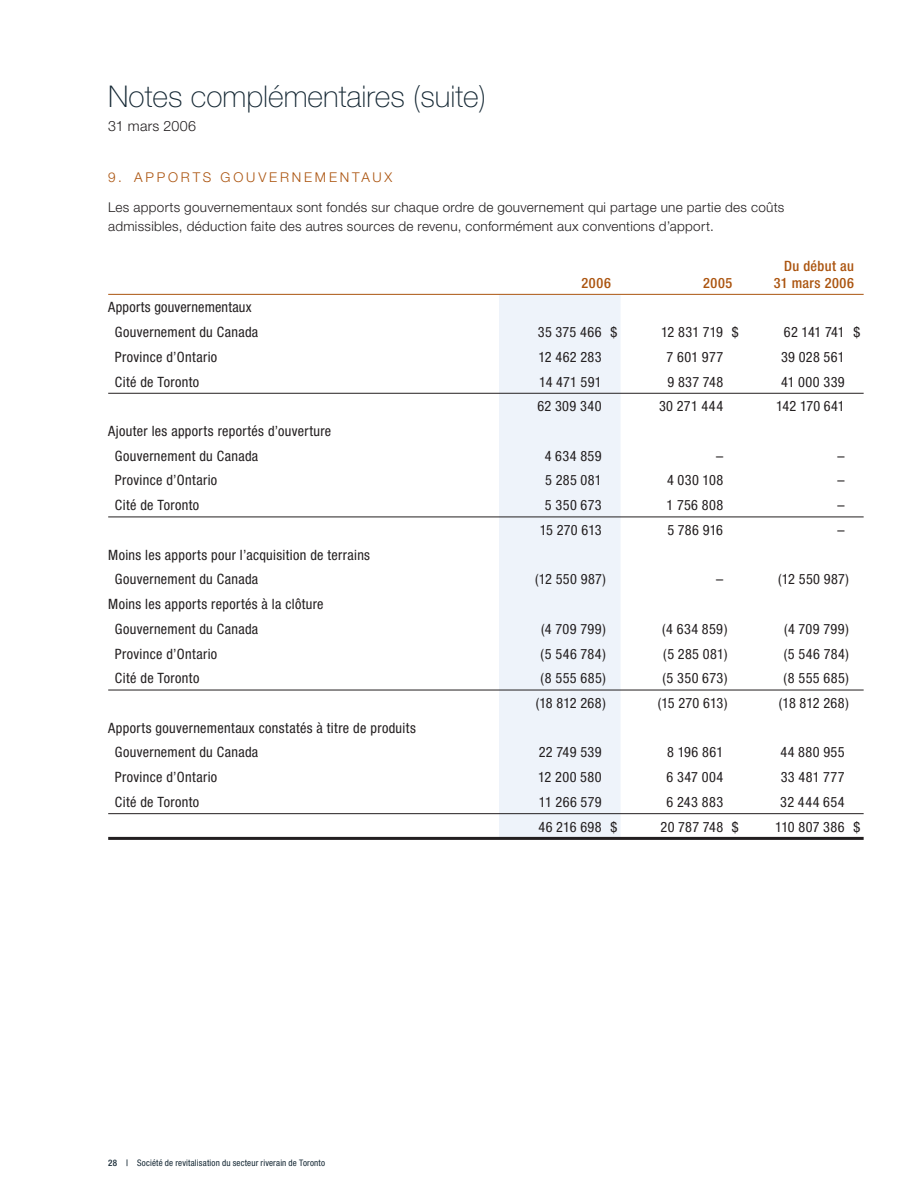
<style>
.page{position:relative;width:918px;height:1189px;background:#fff}
.page>*{position:absolute;margin:0;border:0;box-sizing:border-box;transform-origin:0 0}
.t1{font:100 30px "Helvetica Neue";color:#142733}
.t2{font:condensed 14.25px/24.8px "Helvetica Neue";letter-spacing:.025em;color:#231f20}
.t3{font:500 condensed 14.25px/16.5px "Helvetica Neue";letter-spacing:.035em;color:#ab540f;text-align:right}
.t4{font:300 14.25px "Helvetica Neue";letter-spacing:.02em;color:#231f20}
.t5{font:condensed 14.25px "Helvetica Neue";letter-spacing:-.005em;color:#231f20}
.t6{font:300 13.5px/19.5px "Helvetica Neue";letter-spacing:.02em;color:#231f20}
.t7{font:300 13.5px "Helvetica Neue";letter-spacing:.21em;color:#ab540f}
.t8{font:condensed 9px "Helvetica Neue";letter-spacing:.02em;color:#142733}
.s1{font-weight:500}
</style>
<div class="page">
<div style="left:499px;top:295px;width:121px;height:542px;background:#eef3fa"></div>
<hr style="left:108px;top:294px;width:742px;height:1px;background:#ab540f">
<svg style="left:850px;top:294px;width:13px;height:1px"></svg>
<hr style="left:108px;top:813px;width:742px;height:1px;background:#231f20">
<svg style="left:850px;top:813px;width:13px;height:1px"></svg>
<hr style="left:108px;top:837px;width:742px;height:3px;background:#231f20">
<svg style="left:850px;top:837px;width:13px;height:3px"></svg>
<hr style="left:108px;top:393px;width:755px;height:1px;background:#231f20">
<hr style="left:108px;top:690px;width:755px;height:1px;background:#231f20">
<hr style="left:108px;top:517px;width:742px;height:1px;background:#231f20">
<svg style="left:850px;top:517px;width:13px;height:1px"></svg>
<h1 class="t1" style="left:108px;top:85px;width:379px">Notes complémentaires (suite)</h1>
<p class="t4" style="left:108px;top:120px;width:90px">31 mars 2006</p>
<p class="t7" style="left:108px;top:172px;width:286px">9. APPORTS GOUVERNEMENTAUX</p>
<p class="t6" style="left:108px;top:199px;width:677px">Les apports gouvernementaux sont fondés sur chaque ordre de gouvernement qui partage une partie des coûts admissibles, déduction faite des autres sources de revenu, conformément aux conventions d’apport.</p>
<p class="t2" style="left:108px;top:296px;width:152px;text-align:center">Apports gouvernementaux<br>Gouvernement du Canada</p>
<p class="t3" style="left:581px;top:276px;width:31px">2006</p>
<p class="t3" style="left:703px;top:276px;width:31px">2005</p>
<p class="t3" style="left:773px;top:259px;width:82px">Du début au<br>31 mars 2006</p>
<p class="t2" style="left:538px;top:321px;width:81px">35 375 466 $</p>
<p class="t2" style="left:661px;top:321px;width:79px">12 831 719 $</p>
<p class="t2" style="left:784px;top:321px;width:78px">62 141 741 $</p>
<p class="t2" style="left:115px;top:346px;width:104px">Province d’Ontario</p>
<p class="t2" style="left:538px;top:346px;width:65px">12 462 283</p>
<p class="t2" style="left:666px;top:346px;width:58px">7 601 977</p>
<p class="t2" style="left:781px;top:346px;width:65px">39 028 561</p>
<p class="t2" style="left:115px;top:370px;width:86px">Cité de Toronto</p>
<p class="t2" style="left:539px;top:370px;width:64px">14 471 591</p>
<p class="t2" style="left:667px;top:370px;width:57px">9 837 748</p>
<p class="t2" style="left:781px;top:370px;width:65px">41 000 339</p>
<p class="t2" style="left:537px;top:395px;width:66px">62 309 340</p>
<p class="t2" style="left:659px;top:395px;width:66px">30 271 444</p>
<p class="t5" style="left:776px;top:401px;width:70px">142 170 641</p>
<p class="t2" style="left:115px;top:420px;width:218px;text-indent:-7px">Ajouter les apports reportés d’ouverture<br>Gouvernement du Canada</p>
<p class="t2" style="left:544px;top:444px;width:58px">4 634 859</p>
<p class="t2" style="left:716px;top:444px;width:9px">–</p>
<p class="t2" style="left:837px;top:444px;width:9px">–</p>
<p class="t2" style="left:115px;top:469px;width:104px">Province d’Ontario</p>
<p class="t2" style="left:545px;top:469px;width:58px">5 285 081</p>
<p class="t2" style="left:667px;top:469px;width:58px">4 030 108</p>
<p class="t2" style="left:837px;top:469px;width:9px">–</p>
<p class="t2" style="left:115px;top:494px;width:86px">Cité de Toronto</p>
<p class="t2" style="left:545px;top:494px;width:58px">5 350 673</p>
<p class="t2" style="left:666px;top:494px;width:58px">1 756 808</p>
<p class="t2" style="left:837px;top:494px;width:9px">–</p>
<p class="t2" style="left:540px;top:519px;width:63px">15 270 613</p>
<p class="t2" style="left:667px;top:519px;width:57px">5 786 916</p>
<p class="t2" style="left:837px;top:519px;width:9px">–</p>
<p class="t2" style="left:115px;top:543px;width:256px;text-indent:-7px">Moins les apports pour l’acquisition de terrains<br>Gouvernement du Canada</p>
<p class="t2" style="left:535px;top:568px;width:72px">(12 550 987)</p>
<p class="t2" style="left:716px;top:568px;width:9px">–</p>
<p class="t2" style="left:778px;top:568px;width:72px">(12 550 987)</p>
<p class="t2" style="left:115px;top:593px;width:210px;text-indent:-7px">Moins les apports reportés à la clôture<br>Gouvernement du Canada</p>
<p class="t2" style="left:541px;top:618px;width:66px">(4 709 799)</p>
<p class="t2" style="left:662px;top:618px;width:67px">(4 634 859)</p>
<p class="t2" style="left:784px;top:618px;width:66px">(4 709 799)</p>
<p class="t2" style="left:115px;top:642px;width:104px">Province d’Ontario</p>
<p class="t2" style="left:540px;top:642px;width:67px">(5 546 784)</p>
<p class="t2" style="left:663px;top:642px;width:66px">(5 285 081)</p>
<p class="t2" style="left:783px;top:642px;width:67px">(5 546 784)</p>
<p class="t2" style="left:115px;top:667px;width:86px">Cité de Toronto</p>
<p class="t2" style="left:540px;top:667px;width:67px">(8 555 685)</p>
<p class="t2" style="left:662px;top:667px;width:67px">(5 350 673)</p>
<p class="t2" style="left:783px;top:667px;width:67px">(8 555 685)</p>
<p class="t2" style="left:536px;top:692px;width:72px">(18 812 268)</p>
<p class="t2" style="left:658px;top:692px;width:71px">(15 270 613)</p>
<p class="t2" style="left:779px;top:692px;width:72px">(18 812 268)</p>
<p class="t2" style="left:115px;top:717px;width:302px;text-indent:-7px">Apports gouvernementaux constatés à titre de produits<br>Gouvernement du Canada</p>
<p class="t2" style="left:539px;top:741px;width:64px">22 749 539</p>
<p class="t2" style="left:667px;top:741px;width:58px">8 196 861</p>
<p class="t2" style="left:780px;top:741px;width:66px">44 880 955</p>
<p class="t2" style="left:115px;top:766px;width:104px">Province d’Ontario</p>
<p class="t2" style="left:538px;top:766px;width:65px">12 200 580</p>
<p class="t2" style="left:666px;top:766px;width:58px">6 347 004</p>
<p class="t2" style="left:780px;top:766px;width:66px">33 481 777</p>
<p class="t2" style="left:115px;top:791px;width:86px">Cité de Toronto</p>
<p class="t2" style="left:539px;top:791px;width:64px">11 266 579</p>
<p class="t2" style="left:666px;top:791px;width:58px">6 243 883</p>
<p class="t2" style="left:780px;top:791px;width:66px">32 444 654</p>
<p class="t2" style="left:538px;top:815px;width:80px">46 216 698 $</p>
<p class="t2" style="left:660px;top:815px;width:80px">20 787 748 $</p>
<p class="t2" style="left:775px;top:815px;width:86px">110 807 386 $</p>
<p class="t8" style="left:108px;top:1160px;width:218px"><span class="s1">28 |</span> Société de revitalisation du secteur riverain de Toronto</p>
</div>
